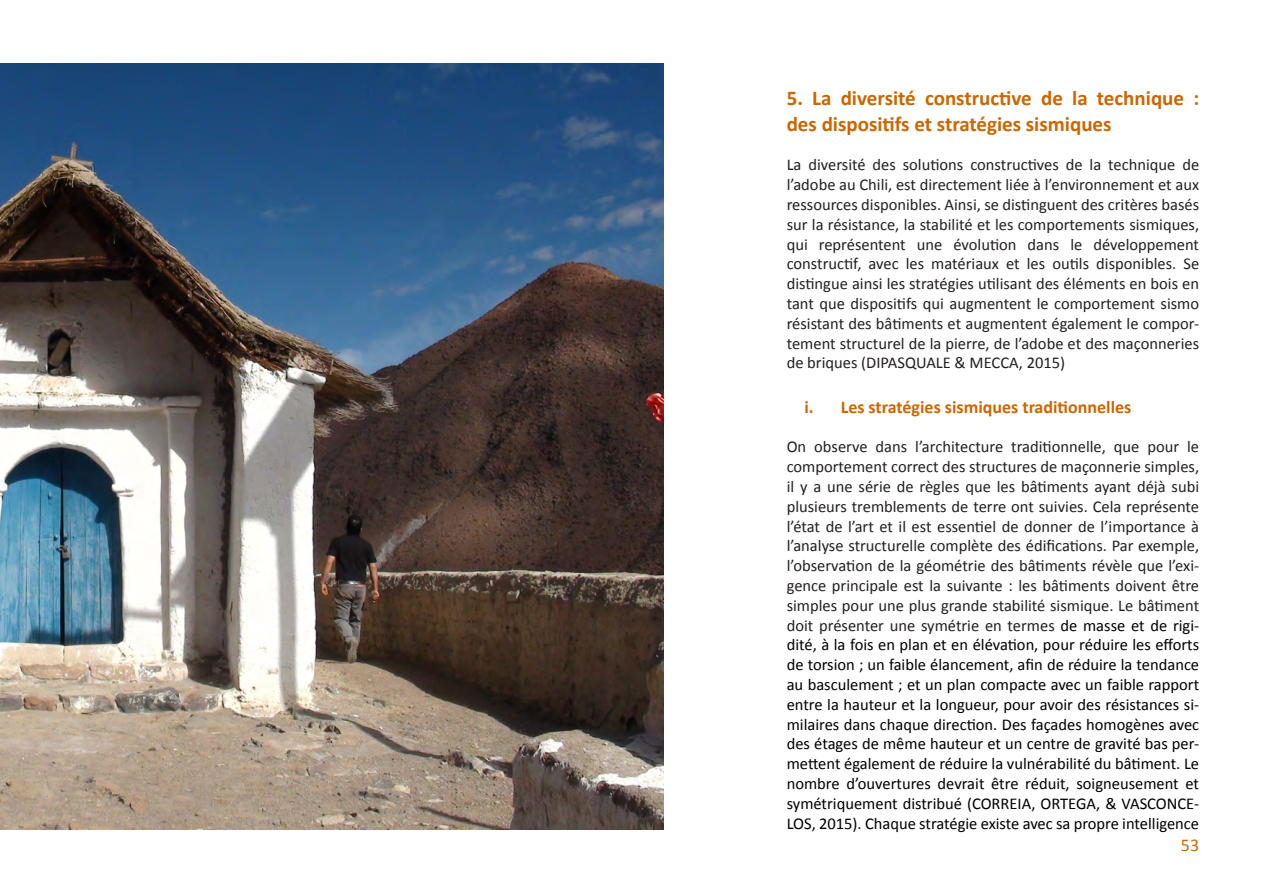
<style>
.page{position:relative;width:1263px;height:893px;background:#fff}
.page>*{position:absolute;margin:0;border:0;box-sizing:border-box;transform-origin:0 0}
.Heading_2{font:700 21px/25.2px "Calibri";color:#cc6601}
.t1{font:700 18px "Calibri";color:#cc6601}
.t2{font:18px "Calibri";color:#cc6601}
.t3{font:16.5px/19.8px "Calibri";color:#000;text-align:justify}
.t4{font:16.5px/19.8px "Calibri";color:#231f20;text-align:justify}
.s1{color:#231f20}
</style>
<div class="page">
<img style="left:0;top:64px;width:663px;height:765px">
<p class="Heading_2" style="left:787px;top:86px;width:414px">5. La diversité constructive de la technique : des dispositifs et stratégies sismiques</p>
<p class="t4" style="left:787px;top:155px;width:414px">La diversité des solutions constructives de la technique de l’adobe au Chili, est directement liée à l’environnement et aux ressources disponibles. Ainsi, se distinguent des critères basés sur la résistance, la stabilité et les comportements sismiques, qui représentent une évolution dans le développement constructif, avec les matériaux et les outils disponibles. Se distingue ainsi les stratégies utilisant des éléments en bois en tant que dispositifs qui augmentent le comportement sismo résistant des bâtiments et augmentent également le compor&shy;tement structurel de la pierre, de l’adobe et des maçonneries de briques (DIPASQUALE &amp; MECCA, 2015)</p>
<p class="t1" style="left:804px;top:395px;width:328px">i. Les stratégies sismiques traditionnelles</p>
<p class="t3" style="left:787px;top:437px;width:414px"><span class="s1">On observe dans l’architecture traditionnelle, que pour le comportement correct des structures de maçonnerie simples, il y a une série de règles que les bâtiments ayant déjà subi plusieurs tremblements de terre ont suivies. Cela représente l’état de l’art et il est essentiel de donner de l’importance à l’analyse structurelle complète des édifications. Par exemple, l’observation de la géométrie des bâtiments révèle que l’exi&shy;gence principale est la suivante : les bâtiments doivent être simples pour une plus grande stabilité sismique. Le bâtiment doit présenter une symétrie en termes</span> de masse et de rigi&shy;dité, à la fois en plan et en élévation, pour réduire les efforts de torsion ; un faible élancement, afin de réduire la tendance au basculement ; et un plan compacte avec un faible rapport entre la hauteur et la longueur, pour avoir des résistances si&shy;milaires dans chaque direction. Des façades homogènes avec des étages de même hauteur et un centre de gravité bas per&shy;mettent également de réduire la vulnérabilité du bâtiment. Le nombre d’ouvertures devrait être réduit, soigneusement et symétriquement distribué (CORREIA, ORTEGA, &amp; VASCONCE-LOS, 2015). Chaque stratégie existe avec sa propre intelligence</p>
<p class="t2" style="left:1181px;top:834px;width:20px">53</p>
</div>
